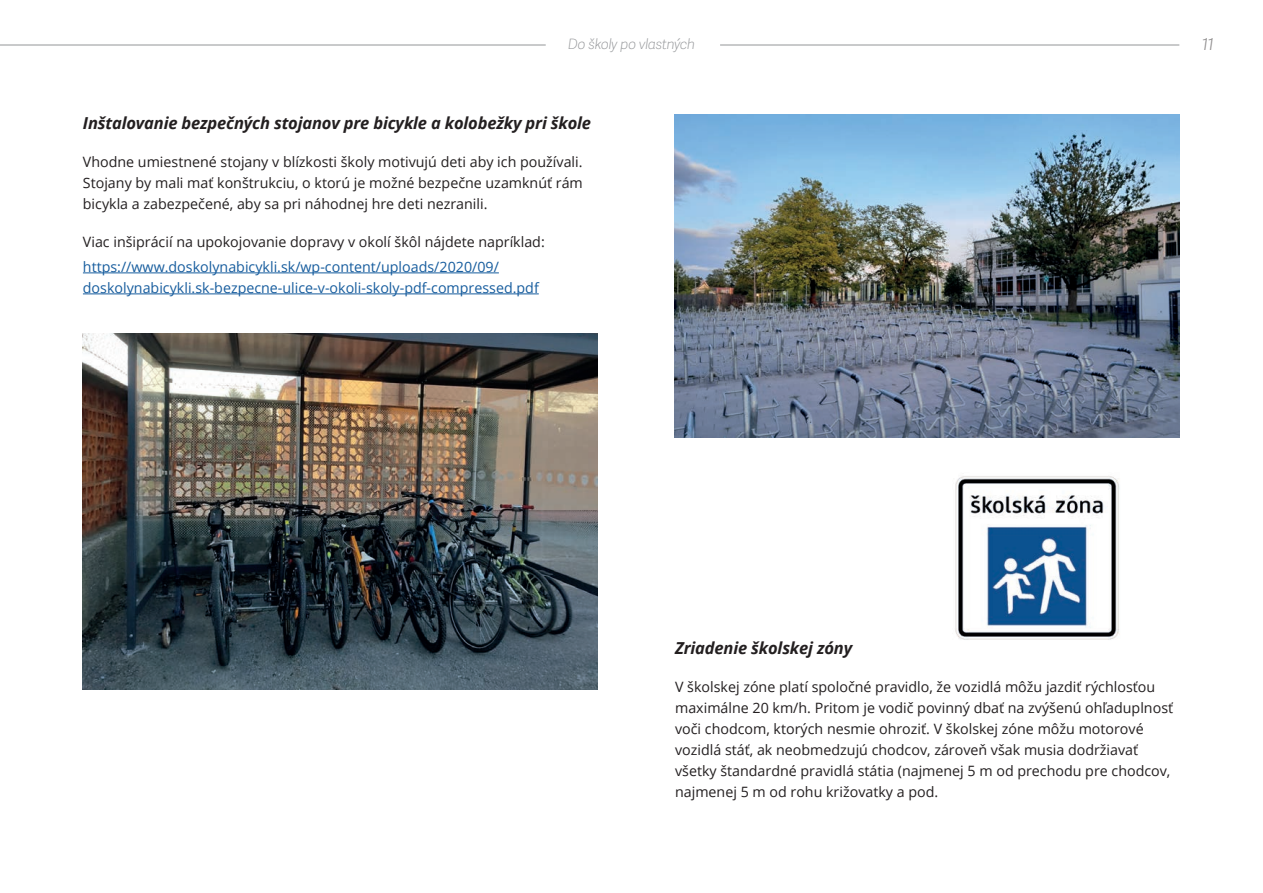
<style>
.page{position:relative;width:1263px;height:893px;background:#fff}
.page>*{position:absolute;margin:0;border:0;box-sizing:border-box;transform-origin:0 0}
.Zvyrazeny{font:italic 700 16.5px "Open Sans";letter-spacing:-.01em;color:#231f20}
.t1{font:italic 300 16.5px "Adelle Sans";color:#231f20}
.t2{font:14.25px/21px "Open Sans";color:#231f20;text-align:justify}
.t3{font:14.25px/21px "Open Sans";color:#175d9e}
.t4{font:italic 100 14.25px "Adelle Sans";letter-spacing:-.03em;color:#939598}
</style>
<div class="page">
<hr style="left:0;top:45px;width:546px;height:1px;background:#939598">
<hr style="left:720px;top:45px;width:459px;height:1px;background:#939598">
<hr style="left:83px;top:273px;width:416px;height:1px;background:#175d9e">
<hr style="left:83px;top:294px;width:456px;height:1px;background:#175d9e">
<img style="left:675px;top:115px;width:504px;height:323px">
<img style="left:83px;top:333px;width:514px;height:357px">
<img style="left:955px;top:476px;width:165px;height:164px">
<p class="t4" style="left:568px;top:36px;width:129px">Do školy po vlastných</p>
<p class="t1" style="left:1201px;top:35px;width:15px">11</p>
<p class="Zvyrazeny" style="left:83px;top:111px;width:510px">Inštalovanie bezpečných stojanov pre bicykle a kolobežky pri škole</p>
<p class="t2" style="left:83px;top:150px;width:501px">Vhodne umiestnené stojany v blízkosti školy motivujú deti aby ich používali.<br>Stojany by mali mať konštrukciu, o ktorú je možné bezpečne uzamknúť rám bicykla a zabezpečené, aby sa pri náhodnej hre deti nezranili.</p>
<p class="t2" style="left:83px;top:231px;width:463px">Viac inšiprácií na upokojovanie dopravy v okolí škôl nájdete napríklad:</p>
<p class="t3" style="left:83px;top:256px;width:457px">https://www.doskolynabicykli.sk/wp-content/uploads/2020/09/ doskolynabicykli.sk-bezpecne-ulice-v-okoli-skoly-pdf-compressed.pdf</p>
<p class="Zvyrazeny" style="left:675px;top:636px;width:179px">Zriadenie školskej zóny</p>
<p class="t2" style="left:675px;top:676px;width:500px;text-align:left">V školskej zóne platí spoločné pravidlo, že vozidlá môžu jazdiť rýchlosťou maximálne 20 km/h. Pritom je vodič povinný dbať na zvýšenú ohľaduplnosť voči chodcom, ktorých nesmie ohroziť. V školskej zóne môžu motorové vozidlá stáť, ak neobmedzujú chodcov, zároveň však musia dodržiavať všetky štandardné pravidlá státia (najmenej 5 m od prechodu pre chodcov, najmenej 5 m od rohu križovatky a pod.</p>
</div>
